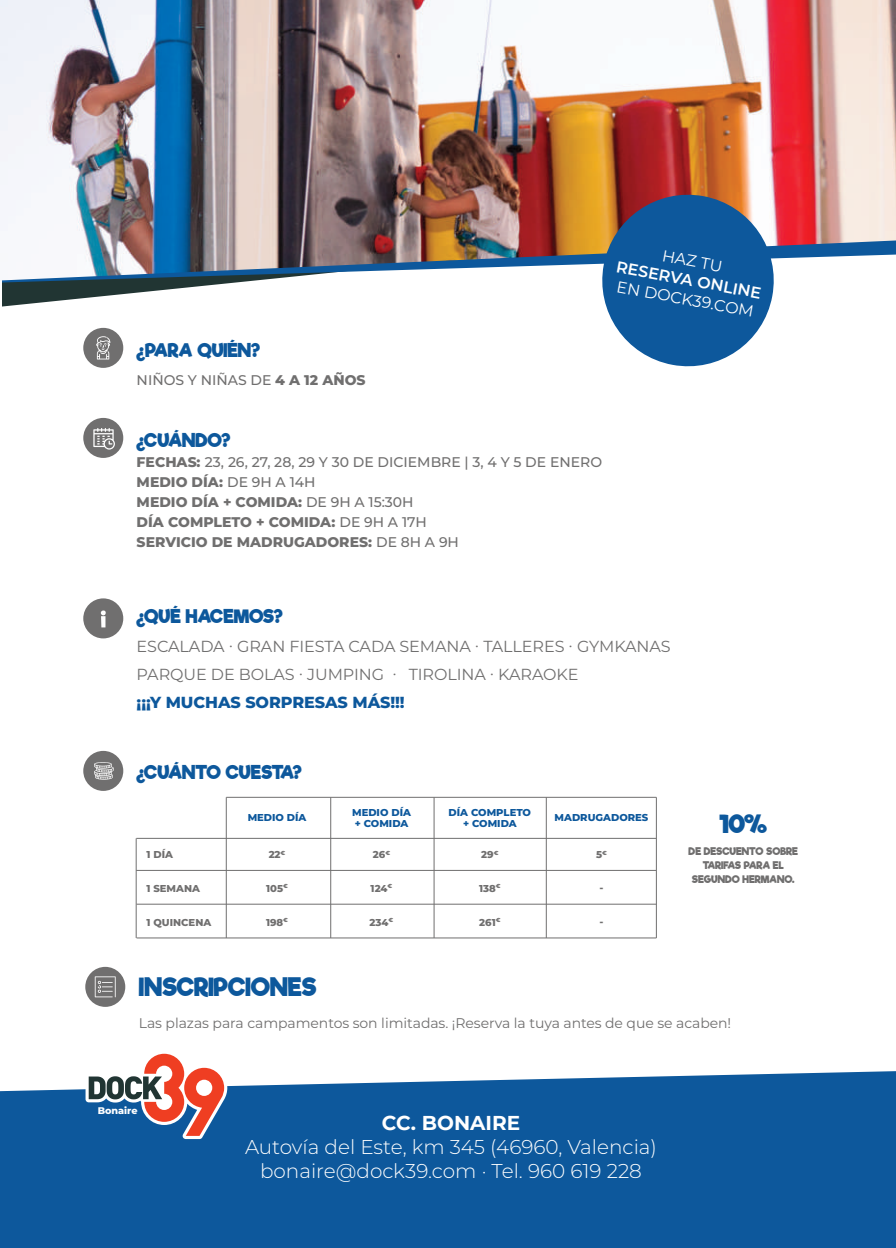
<style>
.page{position:relative;width:896px;height:1248px;background:#fff}
.page>*{position:absolute;margin:0;border:0;box-sizing:border-box;transform-origin:0 0}
.t1{font:700 24px "Riffic Free";color:#0d589c}
.t2{font:300 20px/24px "Montserrat";color:#fff;text-align:center}
.t3{font:700 20px "Montserrat";color:#fff}
.t4{font:700 18px "Riffic Free";color:#0d589c}
.t5{font:16px/28px "Montserrat";letter-spacing:-.005em;color:#706f6f}
.t6{font:800 16px "Montserrat";letter-spacing:-.005em;color:#0d589c}
.t7{font:16px "Montserrat";color:#fff}
.t8{font:600 16px "Montserrat";color:#fff}
.t9{font:500 14px/20px "Montserrat";color:#706f6f}
.t10{font:14px "Montserrat";letter-spacing:-.005em;color:#706f6f}
.t11{font:800 10px "Montserrat";color:#706f6f}
.t12{font:800 10px/11.6px "Montserrat";color:#0d589c}
.t13{font:700 10px/14px "Riffic Free";color:#706f6f;text-align:center}
.t14{font:800 9.6px "Montserrat";color:#fff}
.s1{font-weight:800}
</style>
<div class="page">
<div style="left:0;top:1071px;width:896px;height:176px;background:#0d589c"></div>
<div style="left:83px;top:328px;width:40px;height:40px;background:#706f6f;border-radius:50%"></div>
<svg style="left:96px;top:336px;width:14px;height:23px"></svg>
<div style="left:83px;top:418px;width:40px;height:40px;background:#706f6f;border-radius:50%"></div>
<svg style="left:93px;top:428px;width:22px;height:21px"></svg>
<div style="left:83px;top:598px;width:40px;height:40px;background:#706f6f;border-radius:50%"></div>
<svg style="left:101px;top:610px;width:5px;height:17px"></svg>
<div style="left:83px;top:750px;width:40px;height:40px;background:#706f6f;border-radius:50%"></div>
<svg style="left:94px;top:762px;width:20px;height:17px"></svg>
<div style="left:85px;top:966px;width:40px;height:40px;background:#706f6f;border-radius:50%"></div>
<svg style="left:95px;top:976px;width:21px;height:21px"></svg>
<svg style="left:2px;top:282px;width:238px;height:24px"></svg>
<img style="left:0;top:0;width:896px;height:280px">
<svg style="left:86px;top:1053px;width:141px;height:85px"></svg>
<hr style="left:226px;top:797px;width:1px;height:140px;background:#706f6f">
<hr style="left:330px;top:797px;width:1px;height:140px;background:#706f6f">
<hr style="left:433px;top:797px;width:1px;height:140px;background:#706f6f">
<hr style="left:136px;top:903px;width:520px;height:1px;background:#706f6f">
<hr style="left:546px;top:797px;width:1px;height:140px;background:#706f6f">
<hr style="left:136px;top:838px;width:1px;height:99px;background:#706f6f">
<hr style="left:656px;top:797px;width:1px;height:140px;background:#706f6f">
<hr style="left:226px;top:796px;width:430px;height:1px;background:#706f6f">
<hr style="left:136px;top:869px;width:520px;height:1px;background:#706f6f">
<hr style="left:136px;top:937px;width:520px;height:1px;background:#706f6f">
<hr style="left:136px;top:837px;width:520px;height:1px;background:#706f6f">
<svg style="left:595px;top:187px;width:186px;height:180px"></svg>
<p class="t4" style="left:137px;top:340px;width:125px">¿PARA QUIÉN?</p>
<p class="t9" style="left:137px;top:369px;width:230px">NIÑOS Y NIÑAS DE <span class="s1">4 A 12 AÑOS</span></p>
<p class="t7" style="left:664px;top:244px;width:62px;rotate:11deg">HAZ TU</p>
<p class="t8" style="left:619px;top:255px;width:149px;rotate:11deg">RESERVA ONLINE</p>
<p class="t7" style="left:619px;top:274px;width:140px;rotate:11deg">EN DOCK39.COM</p>
<p class="t4" style="left:137px;top:430px;width:95px">¿CUÁNDO?</p>
<p class="t9" style="left:137px;top:451px;width:467px"><span class="s1">FECHAS:</span> 23, 26, 27, 28, 29 Y 30 DE DICIEMBRE | 3, 4 Y 5 DE ENERO <span class="s1">MEDIO DÍA:</span> DE 9H A 14H<br><span class="s1">MEDIO DÍA + COMIDA:</span> DE 9H A 15:30H<br><span class="s1">DÍA COMPLETO + COMIDA:</span> DE 9H A 17H<br><span class="s1">SERVICIO DE MADRUGADORES:</span> DE 8H A 9H</p>
<p class="t4" style="left:137px;top:606px;width:148px">¿QUÉ HACEMOS?</p>
<p class="t5" style="left:137px;top:631px;width:535px">ESCALADA · GRAN FIESTA CADA SEMANA · TALLERES · GYMKANAS<br>PARQUE DE BOLAS · JUMPING · TIROLINA · KARAOKE</p>
<p class="t6" style="left:137px;top:690px;width:270px">¡¡¡Y MUCHAS SORPRESAS MÁS!!!</p>
<p class="t4" style="left:137px;top:761px;width:167px">¿CUÁNTO CUESTA?</p>
<p class="t11" style="left:146px;top:847px;width:28px">1 DÍA</p>
<p class="t11" style="left:146px;top:880px;width:55px">1 SEMANA</p>
<p class="t11" style="left:146px;top:914px;width:66px">1 QUINCENA</p>
<p class="t12" style="left:352px;top:805px;width:60px">MEDIO DÍA + COMIDA</p>
<p class="t12" style="left:449px;top:805px;width:84px;text-align:center">DÍA COMPLETO + COMIDA</p>
<p class="t12" style="left:555px;top:811px;width:95px">MADRUGADORES</p>
<p class="t11" style="left:596px;top:847px;width:12px">5<sup>€</sup></p>
<p class="t11" style="left:599px;top:880px;width:6px">-</p>
<p class="t12" style="left:248px;top:811px;width:60px">MEDIO DÍA</p>
<p class="t11" style="left:269px;top:847px;width:18px">22<sup>€</sup></p>
<p class="t11" style="left:373px;top:847px;width:19px">26<sup>€</sup></p>
<p class="t11" style="left:481px;top:847px;width:19px">29<sup>€</sup></p>
<p class="t11" style="left:266px;top:880px;width:23px">105<sup>€</sup></p>
<p class="t11" style="left:371px;top:880px;width:23px">124<sup>€</sup></p>
<p class="t11" style="left:479px;top:880px;width:23px">138<sup>€</sup></p>
<p class="t11" style="left:266px;top:914px;width:24px">198<sup>€</sup></p>
<p class="t11" style="left:370px;top:914px;width:25px">234<sup>€</sup></p>
<p class="t11" style="left:479px;top:914px;width:23px">261<sup>€</sup></p>
<p class="t11" style="left:599px;top:914px;width:6px">-</p>
<h1 class="t1" style="left:719px;top:810px;width:49px">10%</h1>
<p class="t13" style="left:688px;top:844px;width:111px">DE DESCUENTO SOBRE<br>TARIFAS PARA EL<br>SEGUNDO HERMANO.</p>
<h1 class="t1" style="left:139px;top:972px;width:179px">INSCRIPCIONES</h1>
<p class="t10" style="left:139px;top:1013px;width:594px">Las plazas para campamentos son limitadas. ¡Reserva la tuya antes de que se acaben!</p>
<p class="t14" style="left:98px;top:1103px;width:41px">Bonaire</p>
<h2 class="t3" style="left:382px;top:1108px;width:140px">CC. BONAIRE</h2>
<h2 class="t2" style="left:245px;top:1134px;width:413px">Autovía del Este, km 345 (46960, Valencia) bonaire@dock39.com · Tel. 960 619 228</h2>
</div>
